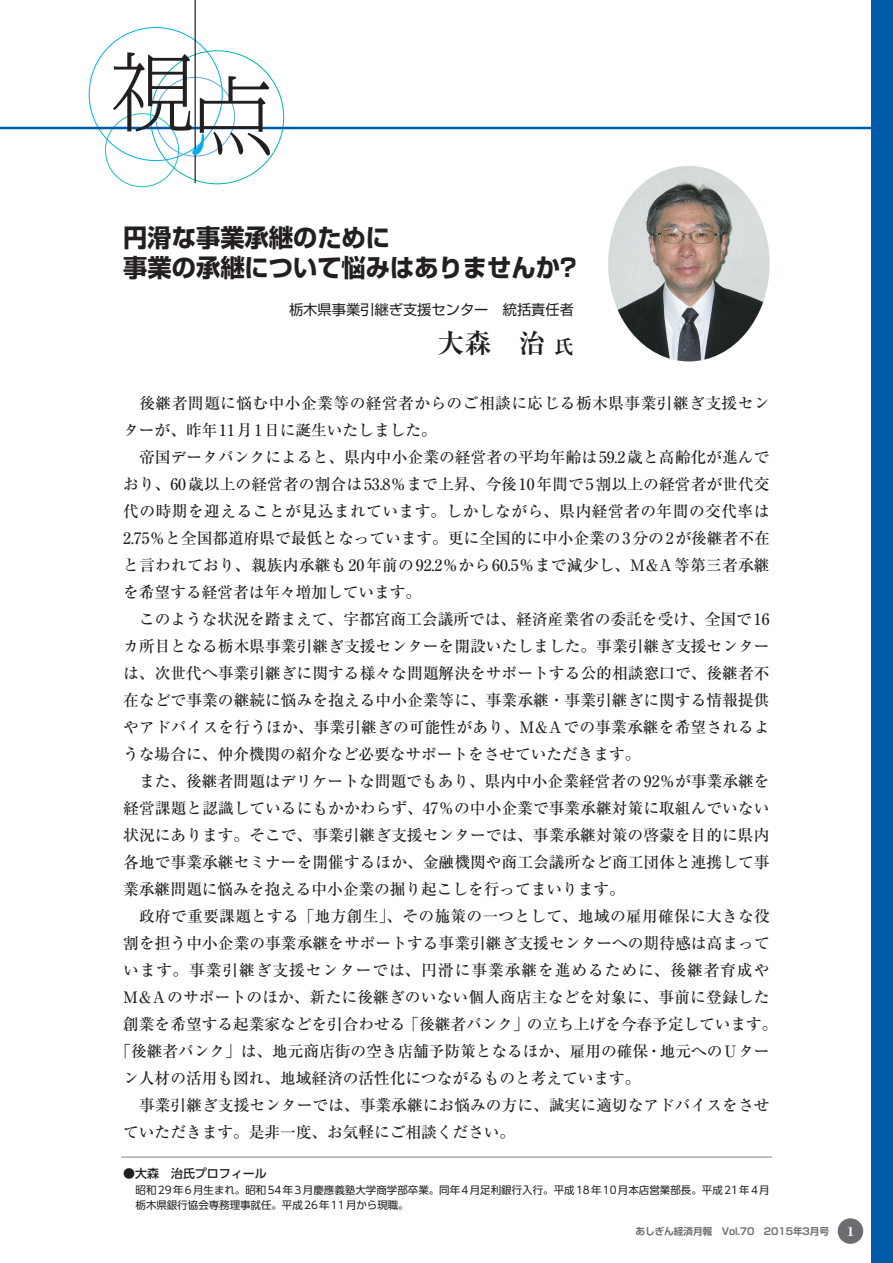
<style>
.page{position:relative;width:893px;height:1263px;background:#fff}
.page>*{position:absolute;margin:0;border:0;box-sizing:border-box;transform-origin:0 0}
.t1{font:700 27px "Ryumin Pro";color:#231f20}
.t2{font:700 24.75px/30px "Shin Go Pro";color:#231f20}
.t3{font:500 15.75px "Ryumin Pro";color:#231f20}
.t4{font:500 15.75px "Ryumin Pro";letter-spacing:.025em;color:#231f20}
.t5{font:500 15.75px "Ryumin Pro";letter-spacing:.03em;color:#231f20}
.t6{font:500 15.75px "Ryumin Pro";letter-spacing:.06em;color:#231f20}
.t7{font:14.25px "Shin Go Pro";color:#231f20}
.t8{font:700 13.5px "Caslon Two Twenty Four";color:#fff}
.t9{font:500 12px "UD Shin Go Pro";letter-spacing:-.005em;color:#231f20}
.t10{font:10.5px/15px "UD Shin Go Pro";color:#231f20}
.t11{font:700 9.75px "Shin Go Pr 6 De";letter-spacing:-.015em;color:#6c6d70}
.s1{font-size:19.5px}
</style>
<div class="page">
<hr style="left:0;top:127px;width:893px;height:2px;background:#015aaa">
<hr style="left:195px;top:0;width:1px;height:183px;background:#231f20">
<svg style="left:113px;top:52px;width:157px;height:103px"></svg>
<div style="left:872px;top:0;width:21px;height:1263px;background:#015aaa"></div>
<div style="left:838px;top:1218px;width:25px;height:26px;background:#6c6d70;border-radius:50%"></div>
<img style="left:608px;top:166px;width:162px;height:195px">
<hr style="left:121px;top:1157px;width:651px;height:1px;background:#808285">
<h2 class="t2" style="left:123px;top:220px;width:459px">円滑な事業承継のために<br>事業の承継について悩みはありませんか？</h2>
<p class="t7" style="left:289px;top:298px;width:286px">栃木県事業引継ぎ支援センター　統括責任者</p>
<h1 class="t1" style="left:437px;top:322px;width:138px">大森　治<span class="s1">氏</span></h1>
<p class="t4" style="left:123px;top:391px;width:648px">　後継者問題に悩む中小企業等の経営者からのご相談に応じる栃木県事業引継ぎ支援セン</p>
<p class="t3" style="left:123px;top:418px;width:346px">ターが、昨年 11月 1日に誕生いたしました。　　</p>
<p class="t3" style="left:123px;top:445px;width:648px">　帝国データバンクによると、県内中小企業の経営者の平均年齢は 59.2歳と高齢化が進んで</p>
<p class="t3" style="left:123px;top:472px;width:648px">おり、60歳以上の経営者の割合は 53.8％まで上昇、今後 10年間で 5割以上の経営者が世代交</p>
<p class="t5" style="left:123px;top:499px;width:648px">代の時期を迎えることが見込まれています。しかしながら、県内経営者の年間の交代率は</p>
<p class="t3" style="left:123px;top:526px;width:648px">2.75％と全国都道府県で最低となっています。更に全国的に中小企業の 3分の 2が後継者不在</p>
<p class="t3" style="left:123px;top:553px;width:648px">と言われており、親族内承継も 20年前の 92.2％から 60.5％まで減少し、M&amp;A等第三者承継</p>
<p class="t3" style="left:123px;top:580px;width:299px">を希望する経営者は年々増加しています。</p>
<p class="t3" style="left:123px;top:607px;width:648px">　このような状況を踏まえて、宇都宮商工会議所では、経済産業省の委託を受け、全国で 16</p>
<p class="t3" style="left:123px;top:634px;width:648px">カ所目となる栃木県事業引継ぎ支援センターを開設いたしました。事業引継ぎ支援センター</p>
<p class="t3" style="left:123px;top:661px;width:648px">は、次世代へ事業引継ぎに関する様々な問題解決をサポートする公的相談窓口で、後継者不</p>
<p class="t3" style="left:123px;top:688px;width:648px">在などで事業の継続に悩みを抱える中小企業等に、事業承継・事業引継ぎに関する情報提供</p>
<p class="t3" style="left:123px;top:715px;width:648px">やアドバイスを行うほか、事業引継ぎの可能性があり、M&amp;Aでの事業承継を希望されるよ</p>
<p class="t3" style="left:123px;top:742px;width:519px">うな場合に、仲介機関の紹介など必要なサポートをさせていただきます。</p>
<p class="t3" style="left:123px;top:769px;width:648px">　また、後継者問題はデリケートな問題でもあり、県内中小企業経営者の 92％が事業承継を</p>
<p class="t3" style="left:123px;top:796px;width:648px">経営課題と認識しているにもかかわらず、47％の中小企業で事業承継対策に取組んでいない</p>
<p class="t3" style="left:123px;top:823px;width:648px">状況にあります。そこで、事業引継ぎ支援センターでは、事業承継対策の啓蒙を目的に県内</p>
<p class="t3" style="left:123px;top:850px;width:648px">各地で事業承継セミナーを開催するほか、金融機関や商工会議所など商工団体と連携して事</p>
<p class="t3" style="left:123px;top:877px;width:503px">業承継問題に悩みを抱える中小企業の掘り起こしを行ってまいります。</p>
<p class="t3" style="left:123px;top:904px;width:648px">　政府で重要課題とする「地方創生」、その施策の一つとして、地域の雇用確保に大きな役</p>
<p class="t3" style="left:123px;top:931px;width:648px">割を担う中小企業の事業承継をサポートする事業引継ぎ支援センターへの期待感は高まって</p>
<p class="t6" style="left:123px;top:958px;width:648px">います。事業引継ぎ支援センターでは、円滑に事業承継を進めるために、後継者育成や</p>
<p class="t3" style="left:123px;top:985px;width:648px">M&amp;Aのサポートのほか、新たに後継ぎのいない個人商店主などを対象に、事前に登録した</p>
<p class="t3" style="left:123px;top:1012px;width:656px">創業を希望する起業家などを引合わせる「後継者バンク」の立ち上げを今春予定しています。</p>
<p class="t3" style="left:115px;top:1039px;width:656px">「後継者バンク」は、地元商店街の空き店舗予防策となるほか、雇用の確保・地元へのUター</p>
<p class="t3" style="left:123px;top:1066px;width:519px">ン人材の活用も図れ、地域経済の活性化につながるものと考えています。</p>
<p class="t3" style="left:123px;top:1093px;width:648px">　事業引継ぎ支援センターでは、事業承継にお悩みの方に、誠実に適切なアドバイスをさせ</p>
<p class="t3" style="left:123px;top:1120px;width:393px">ていただきます。是非一度、お気軽にご相談ください。</p>
<p class="t9" style="left:123px;top:1163px;width:145px">●大森　治氏プロフィール</p>
<p class="t10" style="left:136px;top:1182px;width:636px">昭和29年6月生まれ。昭和54年3月慶應義塾大学商学部卒業。同年4月足利銀行入行。平成18年10月本店営業部長。平成21年4月栃木県銀行協会専務理事就任。平成26年11月から現職。</p>
<p class="t11" style="left:635px;top:1223px;width:195px">あしぎん経済月報　Vol.70　2015年3月号</p>
<p class="t8" style="left:846px;top:1223px;width:10px">1</p>
</div>
